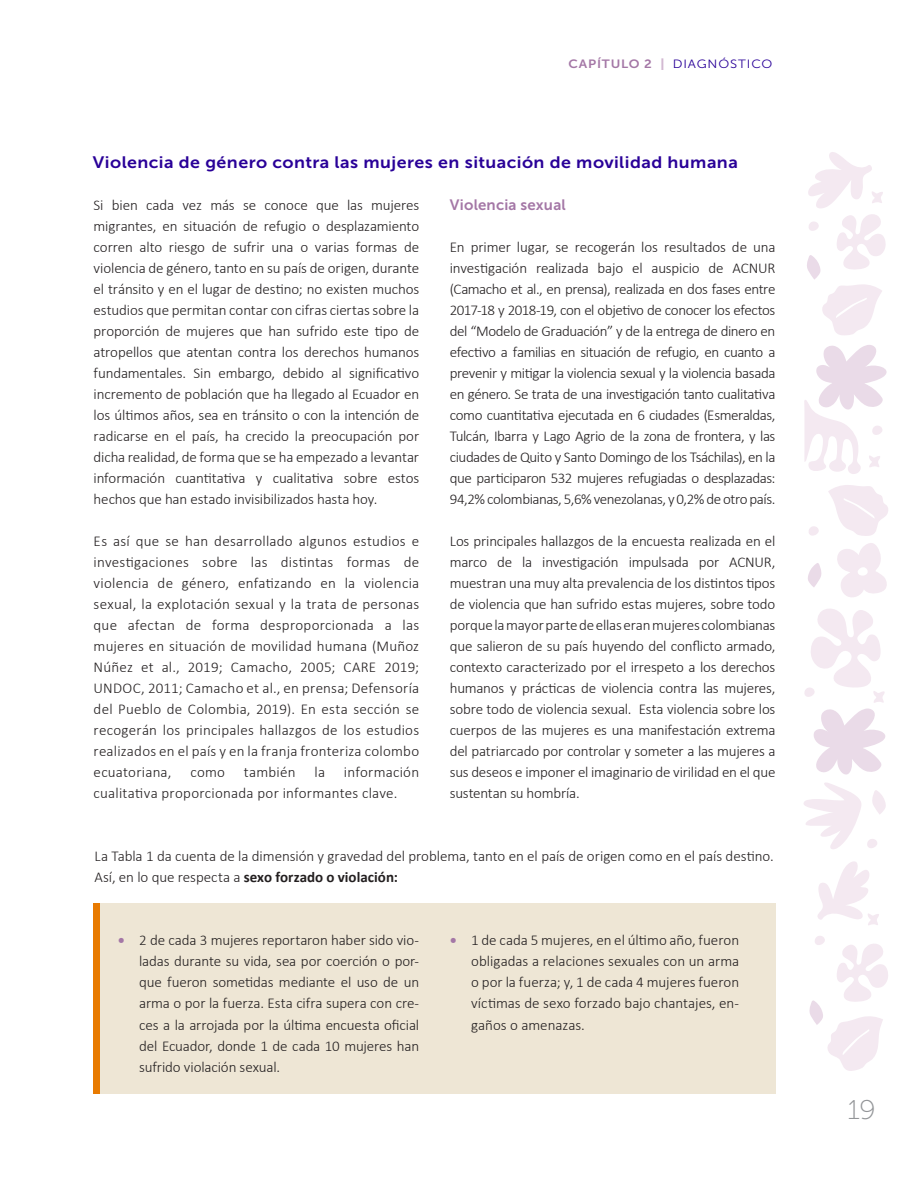
<style>
.page{position:relative;width:915px;height:1191px;background:#fff}
.page>*{position:absolute;margin:0;border:0;box-sizing:border-box;transform-origin:0 0}
.t1{font:27px "Museo Sans 100";color:#939598;scale:1.05 1}
.t2{font:16.5px "Museo Sans 700";letter-spacing:.025em;color:#290098;scale:1.08 1}
.t3{font:300 15px/21px "Calibri";letter-spacing:-.005em;color:#231f20;text-align:justify}
.t4{font:300 15px/21px "Calibri";letter-spacing:.015em;color:#231f20}
.t5{font:15px "Museo Sans 700";letter-spacing:.015em;color:#a477a6}
.t6{font:12px "Museo Sans 300";letter-spacing:.065em;color:#290098;scale:1.1 1}
.s1{font-family:"Museo Sans 700";color:#a477a6}
.s2{font-family:"Museo Sans 900";color:#d3b9d2}
.s3{font-weight:700}
.s4{font-weight:700;font-size:14.25px;color:#a477a6}
</style>
<div class="page">
<svg style="left:808px;top:563px;width:13px;height:24px"></svg>
<svg style="left:837px;top:543px;width:50px;height:54px"></svg>
<svg style="left:807px;top:214px;width:78px;height:121px"></svg>
<svg style="left:828px;top:485px;width:60px;height:51px"></svg>
<svg style="left:804px;top:782px;width:81px;height:67px"></svg>
<svg style="left:809px;top:936px;width:79px;height:135px"></svg>
<svg style="left:809px;top:526px;width:9px;height:10px"></svg>
<svg style="left:817px;top:861px;width:61px;height:64px"></svg>
<svg style="left:804px;top:609px;width:81px;height:166px"></svg>
<svg style="left:804px;top:345px;width:82px;height:129px"></svg>
<svg style="left:808px;top:152px;width:74px;height:56px"></svg>
<div style="left:99px;top:903px;width:676px;height:191px;background:#eee6d5"></div>
<div style="left:93px;top:903px;width:6px;height:191px;background:#e87a00"></div>
<p class="t6" style="left:568px;top:57px;width:187px"><span class="s1">CAPÍTULO 2</span> <span class="s2">|</span> DIAGNÓSTICO</p>
<p class="t2" style="left:93px;top:153px;width:598px">Violencia de género contra las mujeres en situación de movilidad humana</p>
<p class="t3" style="left:94px;top:194px;width:327px">Si bien cada vez más se conoce que las mujeres migrantes, en situación de refugio o desplazamiento corren alto riesgo de sufrir una o varias formas de violencia de género, tanto en su país de origen, durante el tránsito y en el lugar de destino; no existen muchos estudios que permitan contar con cifras ciertas sobre la proporción de mujeres que han sufrido este tipo de atropellos que atentan contra los derechos humanos fundamentales. Sin embargo, debido al significativo incremento de población que ha llegado al Ecuador en los últimos años, sea en tránsito o con la intención de radicarse en el país, ha crecido la preocupación por dicha realidad, de forma que se ha empezado a levantar información cuantitativa y cualitativa sobre estos hechos que han estado invisibilizados hasta hoy.</p>
<p class="t3" style="left:94px;top:530px;width:327px">Es así que se han desarrollado algunos estudios e investigaciones sobre las distintas formas de violencia de género, enfatizando en la violencia sexual, la explotación sexual y la trata de personas que afectan de forma desproporcionada a las mujeres en situación de movilidad humana (Muñoz Núñez et al., 2019; Camacho, 2005; CARE 2019; UNDOC, 2011; Camacho et al., en prensa; Defensoría del Pueblo de Colombia, 2019). En esta sección se recogerán los principales hallazgos de los estudios realizados en el país y en la franja fronteriza colombo ecuatoriana,</p>
<p class="t5" style="left:449px;top:197px;width:117px">Violencia sexual</p>
<p class="t3" style="left:449px;top:236px;width:327px">En primer lugar, se recogerán los resultados de una investigación realizada bajo el auspicio de ACNUR (Camacho et al., en prensa), realizada en dos fases entre 2017-18 y 2018-19, con el objetivo de conocer los efectos del “Modelo de Graduación” y de la entrega de dinero en efectivo a familias en situación de refugio, en cuanto a prevenir y mitigar la violencia sexual y la violencia basada en género. Se trata de una investigación tanto cualitativa como cuantitativa ejecutada en 6 ciudades (Esmeraldas, Tulcán, Ibarra y Lago Agrio de la zona de frontera, y las ciudades de Quito y Santo Domingo de los Tsáchilas), en la que participaron 532 mujeres refugiadas o desplazadas:<br>94,2% colombianas, 5,6% venezolanas, y 0,2% de otro país.</p>
<p class="t3" style="left:449px;top:530px;width:327px">Los principales hallazgos de la encuesta realizada en el marco de la investigación impulsada por ACNUR, muestran una muy alta prevalencia de los distintos tipos de violencia que han sufrido estas mujeres, sobre todo porque la mayor parte de ellas eran mujeres colombianas que salieron de su país huyendo del conflicto armado, contexto caracterizado por el irrespeto a los derechos humanos y prácticas de violencia contra las mujeres, sobre todo de violencia sexual. Esta violencia sobre los cuerpos de las mujeres es una manifestación extrema del patriarcado por controlar y someter a las mujeres a sus deseos e imponer el imaginario de virilidad en el que sustentan su hombría.</p>
<p class="t4" style="left:94px;top:761px;width:327px;text-indent:250px">información cualitativa proporcionada por informantes clave.</p>
<p class="t3" style="left:190px;top:761px;width:36px">como</p>
<p class="t4" style="left:244px;top:761px;width:53px">también</p>
<p class="t3" style="left:314px;top:761px;width:12px">la</p>
<p class="t3" style="left:94px;top:845px;width:680px">La Tabla 1 da cuenta de la dimensión y gravedad del problema, tanto en el país de origen como en el país destino.<br>Así, en lo que respecta a <span class="s3">sexo forzado o violación:</span></p>
<p class="t3" style="left:139px;top:929px;width:281px;text-indent:-21px"><span class="s4">•</span> 2 de cada 3 mujeres reportaron haber sido vio&shy;ladas durante su vida, sea por coerción o por&shy;que fueron sometidas mediante el uso de un arma o por la fuerza. Esta cifra supera con cre&shy;ces a la arrojada por la última encuesta oficial del Ecuador, donde 1 de cada 10 mujeres han sufrido violación sexual.</p>
<p class="t3" style="left:471px;top:929px;width:269px;text-indent:-21px"><span class="s4">•</span> 1 de cada 5 mujeres, en el último año, fueron obligadas a relaciones sexuales con un arma o por la fuerza; y, 1 de cada 4 mujeres fueron víctimas de sexo forzado bajo chantajes, en&shy;gaños o amenazas.</p>
<h1 class="t1" style="left:847px;top:1095px;width:29px">19</h1>
</div>
